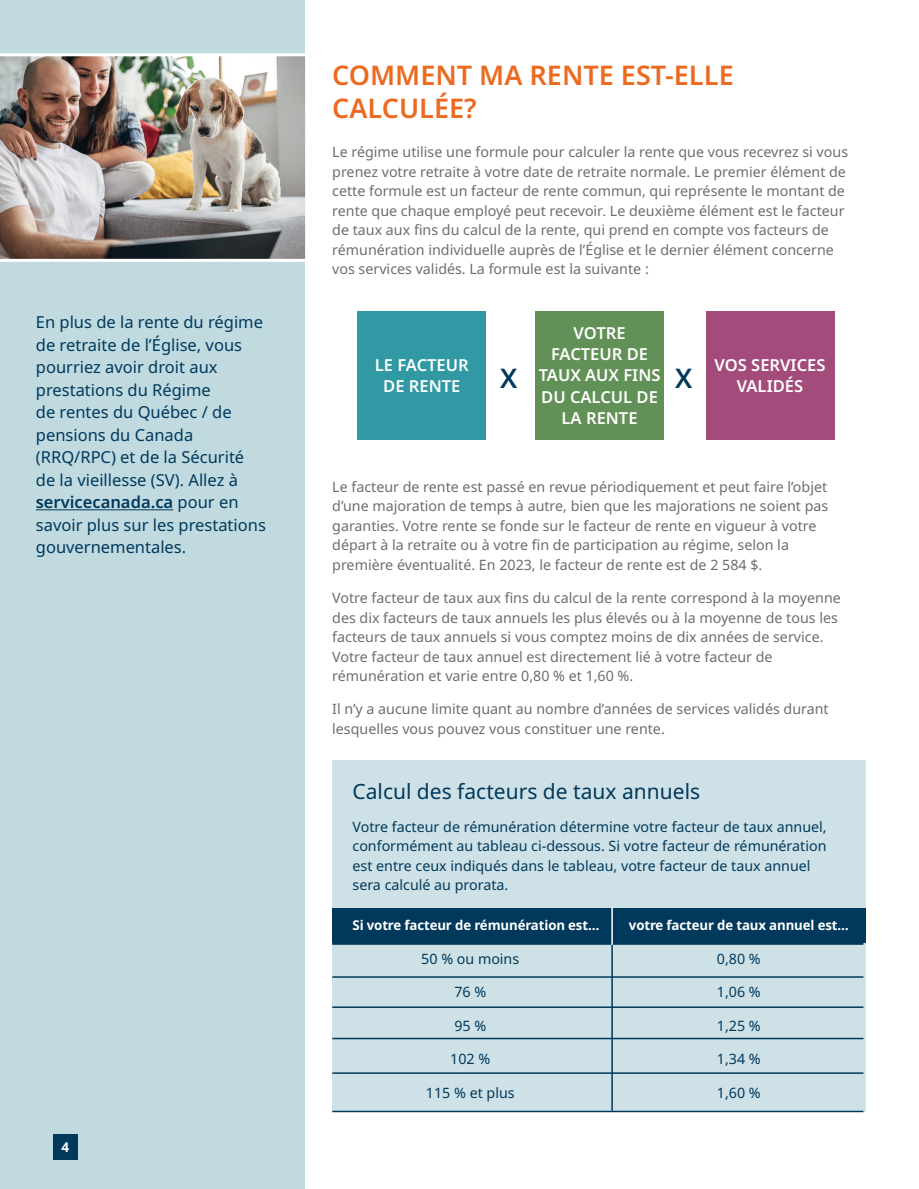
<style>
.page{position:relative;width:919px;height:1189px;background:#fff}
.page>*{position:absolute;margin:0;border:0;box-sizing:border-box;transform-origin:0 0}
.t1{font:600 27px/32.4px "Noto Sans";color:#ec6a20}
.t2{font:600 27px "Noto Sans";color:#00395c}
.t3{font:21px "Noto Sans";color:#00395c}
.t4{font:16.5px/22.5px "Noto Sans";color:#00395c}
.t5{font:600 16.5px/21px "Noto Sans";color:#fff;text-align:center}
.t6{font:14.25px/19.5px "Noto Sans";color:#6c6d70}
.t7{font:14.25px/19.5px "Noto Sans";color:#00395c}
.t8{font:700 13.5px "Noto Sans";letter-spacing:-.01em;color:#fff}
.s1{font-weight:600}
</style>
<div class="page">
<div style="left:0;top:0;width:305px;height:1188px;background:#c0dae0"></div>
<div style="left:53px;top:1133px;width:24px;height:26px;background:#00395c"></div>
<div style="left:332px;top:760px;width:533px;height:351px;background:#cee1e6"></div>
<div style="left:332px;top:908px;width:533px;height:34px;background:#00395c"></div>
<div style="left:358px;top:311px;width:128px;height:128px;background:#3099a4"></div>
<div style="left:535px;top:311px;width:129px;height:128px;background:#629157"></div>
<div style="left:706px;top:311px;width:128px;height:128px;background:#a34c7c"></div>
<hr style="left:332px;top:941px;width:531px;height:3px;background:#00395c">
<hr style="left:332px;top:976px;width:531px;height:1px;background:#00395c">
<hr style="left:332px;top:1006px;width:531px;height:1px;background:#00395c">
<hr style="left:332px;top:1037px;width:531px;height:2px;background:#00395c">
<hr style="left:332px;top:1110px;width:531px;height:1px;background:#00395c">
<hr style="left:332px;top:1072px;width:531px;height:1px;background:#00395c">
<hr style="left:611px;top:944px;width:2px;height:166px;background:#00395c">
<hr style="left:611px;top:906px;width:2px;height:38px;background:#fff">
<hr style="left:36px;top:509px;width:137px;height:1px;background:#00395c">
<img style="left:0;top:53px;width:306px;height:209px">
<p class="t4" style="left:36px;top:311px;width:231px">En plus de la rente du régime de retraite de l’Église, vous pourriez avoir droit aux prestations du Régime<br>de rentes du Québec / de pensions du Canada (RRQ/RPC) et de la Sécurité de la vieillesse (SV). Allez à <span class="s1">servicecanada.ca</span> pour en savoir plus sur les prestations gouvernementales.</p>
<p class="t8" style="left:61px;top:1137px;width:9px">4</p>
<h1 class="t1" style="left:332px;top:60px;width:403px">COMMENT MA RENTE EST-ELLE<br>CALCULÉE?</h1>
<p class="t6" style="left:332px;top:143px;width:517px">Le régime utilise une formule pour calculer la rente que vous recevrez si vous prenez votre retraite à votre date de retraite normale. Le premier élément de cette formule est un facteur de rente commun, qui représente le montant de rente que chaque employé peut recevoir. Le deuxième élément est le facteur de taux aux fins du calcul de la rente, qui prend en compte vos facteurs de rémunération individuelle auprès de l’Église et le dernier élément concerne vos services validés. La formule est la suivante :</p>
<p class="t5" style="left:375px;top:355px;width:95px">LE FACTEUR<br>DE RENTE</p>
<p class="t5" style="left:539px;top:323px;width:123px">VOTRE<br>FACTEUR DE<br>TAUX AUX FINS<br>DU CALCUL DE<br>LA RENTE</p>
<h1 class="t2" style="left:500px;top:358px;width:19px">X</h1>
<h1 class="t2" style="left:675px;top:358px;width:19px">X</h1>
<p class="t5" style="left:714px;top:355px;width:112px">VOS SERVICES<br>VALIDÉS</p>
<p class="t6" style="left:332px;top:477px;width:497px">Le facteur de rente est passé en revue périodiquement et peut faire l’objet d’une majoration de temps à autre, bien que les majorations ne soient pas garanties. Votre rente se fonde sur le facteur de rente en vigueur à votre départ à la retraite ou à votre fin de participation au régime, selon la première éventualité. En 2023, le facteur de rente est de 2 584 $.</p>
<p class="t6" style="left:332px;top:588px;width:510px">Votre facteur de taux aux fins du calcul de la rente correspond à la moyenne des dix facteurs de taux annuels les plus élevés ou à la moyenne de tous les facteurs de taux annuels si vous comptez moins de dix années de service.<br>Votre facteur de taux annuel est directement lié à votre facteur de rémunération et varie entre 0,80 % et 1,60 %.</p>
<p class="t6" style="left:332px;top:699px;width:498px">Il n’y a aucune limite quant au nombre d’années de services validés durant lesquelles vous pouvez vous constituer une rente.</p>
<h2 class="t3" style="left:352px;top:776px;width:349px">Calcul des facteurs de taux annuels</h2>
<p class="t7" style="left:352px;top:817px;width:476px">Votre facteur de rémunération détermine votre facteur de taux annuel, conformément au tableau ci-dessous. Si votre facteur de rémunération est entre ceux indiqués dans le tableau, votre facteur de taux annuel sera calculé au prorata.</p>
<p class="t8" style="left:352px;top:915px;width:248px">Si votre facteur de rémunération est…</p>
<p class="t8" style="left:629px;top:915px;width:221px">votre facteur de taux annuel est…</p>
<p class="t7" style="left:421px;top:949px;width:99px">50 % ou moins</p>
<p class="t7" style="left:717px;top:949px;width:45px">0,80 %</p>
<p class="t7" style="left:454px;top:982px;width:33px">76 %</p>
<p class="t7" style="left:717px;top:982px;width:45px">1,06 %</p>
<p class="t7" style="left:454px;top:1015px;width:33px">95 %</p>
<p class="t7" style="left:717px;top:1015px;width:45px">1,25 %</p>
<p class="t7" style="left:450px;top:1049px;width:41px">102 %</p>
<p class="t7" style="left:717px;top:1049px;width:45px">1,34 %</p>
<p class="t7" style="left:426px;top:1082px;width:90px">115 % et plus</p>
<p class="t7" style="left:717px;top:1082px;width:45px">1,60 %</p>
</div>
